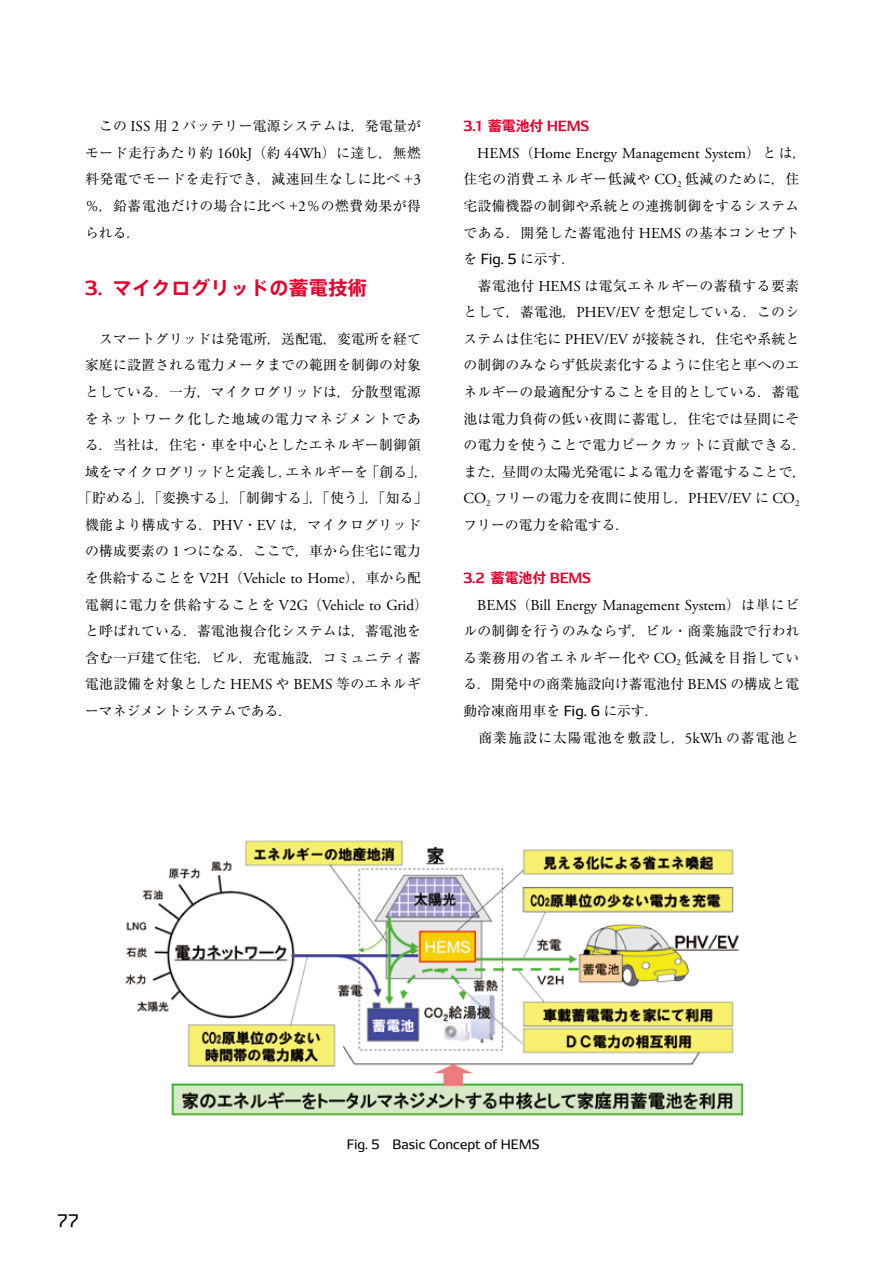
<style>
.page{position:relative;width:893px;height:1263px;background:#fff}
.page>*{position:absolute;margin:0;border:0;box-sizing:border-box;transform-origin:0 0}
.t1{font:700 19.2px "DENSOTP2017";letter-spacing:.025em;color:#e6002d}
.t2{font:16.95px "DENSOTP2017";color:#000}
.t3{font:15.15px/26.5px "Adobe Garamond Pro";color:#000}
.t4{font:13.8px/26.5px "Ryumin Pr 6 N";letter-spacing:.015em;color:#000;text-align:justify}
.t5{font:700 13.8px "DENSOTP2017";color:#e6002d}
.t6{font:12.75px "DENSO Sans TP2017";color:#000}
.s1{font-family:"Adobe Garamond Pro";font-size:15.15px}
.s2{font-weight:300}
.s3{font-family:"Koz Min Pr 6 N"}
.s4{font-family:"Ryumin Pr 6 N";font-size:13.8px}
.s5{font-family:"DENSO Sans TP2017"}
</style>
<div class="page">
<img style="left:125px;top:840px;width:619px;height:276px">
<p class="t4" style="left:85px;top:112px;width:337px">　この <span class="s1">ISS</span> 用 <span class="s1">2</span> バッテリー電源システムは，発電量がモード走行あたり約 <span class="s1">160kJ</span>（約 <span class="s1">44Wh</span>）に達し，無燃料発電でモードを走行でき，減速回生なしに比べ <span class="s2">+</span><span class="s1">3</span><span class="s3">％</span>，鉛蓄電池だけの場合に比べ <span class="s2">+</span><span class="s1">2</span><span class="s3">％</span>の燃費効果が得られる．</p>
<h1 class="t1" style="left:85px;top:277px;width:284px">3. マイクログリッドの蓄電技術</h1>
<p class="t4" style="left:78px;top:325px;width:351px;text-align:center">　スマートグリッドは発電所，送配電，変電所を経て家庭に設置される電力メータまでの範囲を制御の対象としている．一方，マイクログリッドは，分散型電源をネットワーク化した地域の電力マネジメントである．当社は，住宅・車を中心としたエネルギー制御領域をマイクログリッドと定義し，エネルギーを「創る」，「貯める」，「変換する」，「制御する」，「使う」，「知る」機能より構成する．<span class="s1">PHV</span>・<span class="s1">EV</span> は，マイクログリッドの構成要素の <span class="s1">1</span> つになる．ここで，車から住宅に電力</p>
<p class="t3" style="left:85px;top:565px;width:344px"><span class="s4">を供給することを</span> V2H<span class="s4">（</span>Vehicle to Home<span class="s4">），車から配電網に電力を供給することを</span> V2G<span class="s4">（</span>Vehicle to Grid<span class="s4">）</span></p>
<p class="t4" style="left:85px;top:617px;width:338px">と呼ばれている．蓄電池複合化システムは，蓄電池を含む一戸建て住宅，ビル，充電施設，コミュニティ蓄電池設備を対象とした <span class="s1">HEMS</span> や <span class="s1">BEMS</span> 等のエネルギーマネジメントシステムである．</p>
<p class="t5" style="left:463px;top:118px;width:127px">3.1 蓄電池付 HEMS</p>
<p class="t3" style="left:477px;top:140px;width:331px">HEMS<span class="s4">（</span>Home Energy Management System<span class="s4">）とは，</span></p>
<p class="t4" style="left:463px;top:165px;width:344px;text-align:left">住宅の消費エネルギー低減や <span class="s1">CO</span><sub>2</sub> 低減のために，住宅設備機器の制御や系統との連携制御をするシステムである．開発した蓄電池付 <span class="s1">HEMS</span> の基本コンセプトを <span class="s5">Fig. 5</span> に示す．<br>　蓄電池付 <span class="s1">HEMS</span> は電気エネルギーの蓄積する要素として，蓄電池，<span class="s1">PHEV/EV</span> を想定している．このシステムは住宅に <span class="s1">PHEV/EV</span> が接続され，住宅や系統との制御のみならず低炭素化するように住宅と車へのエネルギーの最適配分することを目的としている．蓄電池は電力負荷の低い夜間に蓄電し，住宅では昼間にその電力を使うことで電力ピークカットに貢献できる．また，昼間の太陽光発電による電力を蓄電することで，<br><span class="s1">CO</span><sub>2</sub> フリーの電力を夜間に使用し，<span class="s1">PHEV/EV</span> に <span class="s1">CO</span><sub>2</sub>フリーの電力を給電する．</p>
<p class="t5" style="left:463px;top:570px;width:129px">3.2 蓄電池付 BEMS</p>
<p class="t3" style="left:477px;top:592px;width:324px">BEMS<span class="s4">（</span>Bill Energy Management System<span class="s4">）は単にビ</span></p>
<p class="t4" style="left:463px;top:617px;width:338px;text-align:left">ルの制御を行うのみならず，ビル・商業施設で行われる業務用の省エネルギー化や <span class="s1">CO</span><sub>2</sub> 低減を目指している．開発中の商業施設向け蓄電池付 <span class="s1">BEMS</span> の構成と電動冷凍商用車を <span class="s5">Fig. 6</span> に示す．<br>　商業施設に太陽電池を敷設し，<span class="s1">5kWh</span> の蓄電池と</p>
<p class="t2" style="left:57px;top:1211px;width:23px">77</p>
<p class="t6" style="left:347px;top:1137px;width:195px">Fig. 5　Basic Concept of HEMS</p>
</div>
